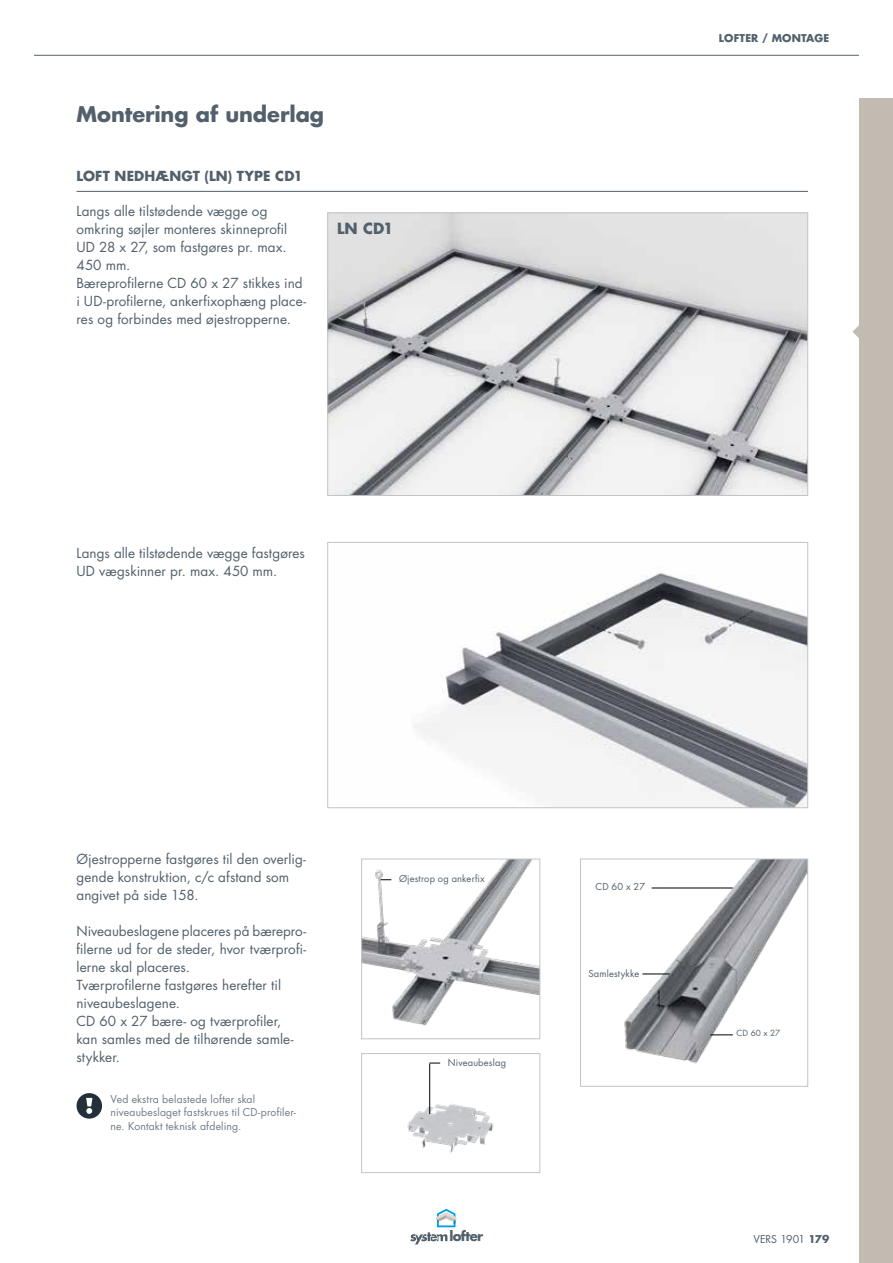
<style>
.page{position:relative;width:893px;height:1263px;background:#fff}
.page>*{position:absolute;margin:0;border:0;box-sizing:border-box;transform-origin:0 0}
.t1{font:700 21px "Futura Std";letter-spacing:-.005em;color:#52606b}
.t2{font:700 15px "Futura Std";color:#52606b}
.t3{font:13.5px/18px "Futura Std";letter-spacing:.005em;color:#52606b}
.t4{font:700 13.5px "Futura Std";letter-spacing:.01em;color:#52606b}
.t5{font:700 13.35px "Futura Std";letter-spacing:-.05em;color:#52606b}
.t6{font:10.5px/13.5px "Futura Std";letter-spacing:.015em;color:#707b86}
.t7{font:700 10.5px "Futura Std";letter-spacing:.01em;color:#52606b}
.t8{font:10.5px "Futura Std";color:#52606b}
.t9{font:9.3px "Futura Std";letter-spacing:.015em;color:#52606b}
.t10{font:8.25px "Futura Std";color:#52606b}
.s1{font-weight:700}
</style>
<div class="page">
<hr style="left:34px;top:55px;width:825px;height:1px;background:#52606b">
<div style="left:859px;top:98px;width:34px;height:1165px;background:#c2bbb1"></div>
<svg style="left:852px;top:325px;width:7px;height:13px"></svg>
<svg style="left:410px;top:1209px;width:46px;height:35px"></svg>
<img style="left:624px;top:861px;width:182px;height:203px">
<div style="left:580px;top:859px;width:228px;height:227px;border:1px solid #c1c4c6"></div>
<img style="left:363px;top:861px;width:175px;height:165px">
<div style="left:361px;top:859px;width:179px;height:180px;border:1px solid #c1c4c6"></div>
<img style="left:407px;top:1062px;width:87px;height:91px">
<div style="left:361px;top:1053px;width:179px;height:120px;border:1px solid #c1c4c6"></div>
<hr style="left:77px;top:191px;width:731px;height:1px;background:#52606b">
<img style="left:414px;top:573px;width:392px;height:233px">
<div style="left:328px;top:542px;width:480px;height:266px;border:1px solid #c1c4c6"></div>
<img style="left:330px;top:215px;width:476px;height:279px">
<div style="left:328px;top:213px;width:480px;height:283px;border:1px solid #c1c4c6"></div>
<hr style="left:652px;top:888px;width:81px;height:1px;background:#000">
<svg style="left:642px;top:974px;width:28px;height:1px"></svg>
<hr style="left:429px;top:1063px;width:1px;height:51px;background:#000">
<svg style="left:710px;top:1034px;width:23px;height:1px"></svg>
<svg style="left:77px;top:1093px;width:25px;height:25px"></svg>
<h1 class="t1" style="left:77px;top:100px;width:249px">Montering af underlag</h1>
<p class="t4" style="left:77px;top:167px;width:228px">LOFT NEDHÆNGT (LN) TYPE CD1</p>
<p class="t3" style="left:77px;top:202px;width:231px">Langs alle tilstødende vægge og omkring søjler monteres skinneprofil<br>UD 28 x 27, som fastgøres pr. max.<br>450 mm.<br>Bæreprofilerne CD 60 x 27 stikkes ind i UD-profilerne, ankerfixophæng place&shy;res og forbindes med øjestropperne.</p>
<p class="t2" style="left:337px;top:218px;width:58px">LN CD1</p>
<p class="t3" style="left:77px;top:544px;width:230px">Langs alle tilstødende vægge fastgøres<br>UD vægskinner pr. max. 450 mm.</p>
<p class="t7" style="left:719px;top:31px;width:112px">LOFTER / MONTAGE</p>
<p class="t3" style="left:77px;top:850px;width:231px">Øjestropperne fastgøres til den overlig&shy;gende konstruktion, c/c afstand som angivet på side 158.</p>
<p class="t3" style="left:77px;top:922px;width:231px">Niveaubeslagene placeres på bærepro&shy;filerne ud for de steder, hvor tværprofi&shy;lerne skal placeres.<br>Tværprofilerne fastgøres herefter til niveaubeslagene.<br>CD 60 x 27 bære- og tværprofiler,<br>kan samles med de tilhørende samle&shy;stykker.</p>
<p class="t6" style="left:111px;top:1092px;width:187px">Ved ekstra belastede lofter skal niveaubeslaget fastskrues til CD-profiler&shy;ne. Kontakt teknisk afdeling.</p>
<p class="t9" style="left:399px;top:872px;width:87px">Øjestrop og ankerfix</p>
<p class="t9" style="left:448px;top:1056px;width:60px">Niveaubeslag</p>
<p class="t9" style="left:596px;top:881px;width:51px">CD 60 x 27</p>
<p class="t9" style="left:588px;top:968px;width:52px">Samlestykke</p>
<p class="t10" style="left:736px;top:1028px;width:45px">CD 60 x 27</p>
<p class="t5" style="left:449px;top:1227px;width:35px">lofter</p>
<p class="t8" style="left:753px;top:1233px;width:77px">VERS 1901 <span class="s1">179</span></p>
</div>
